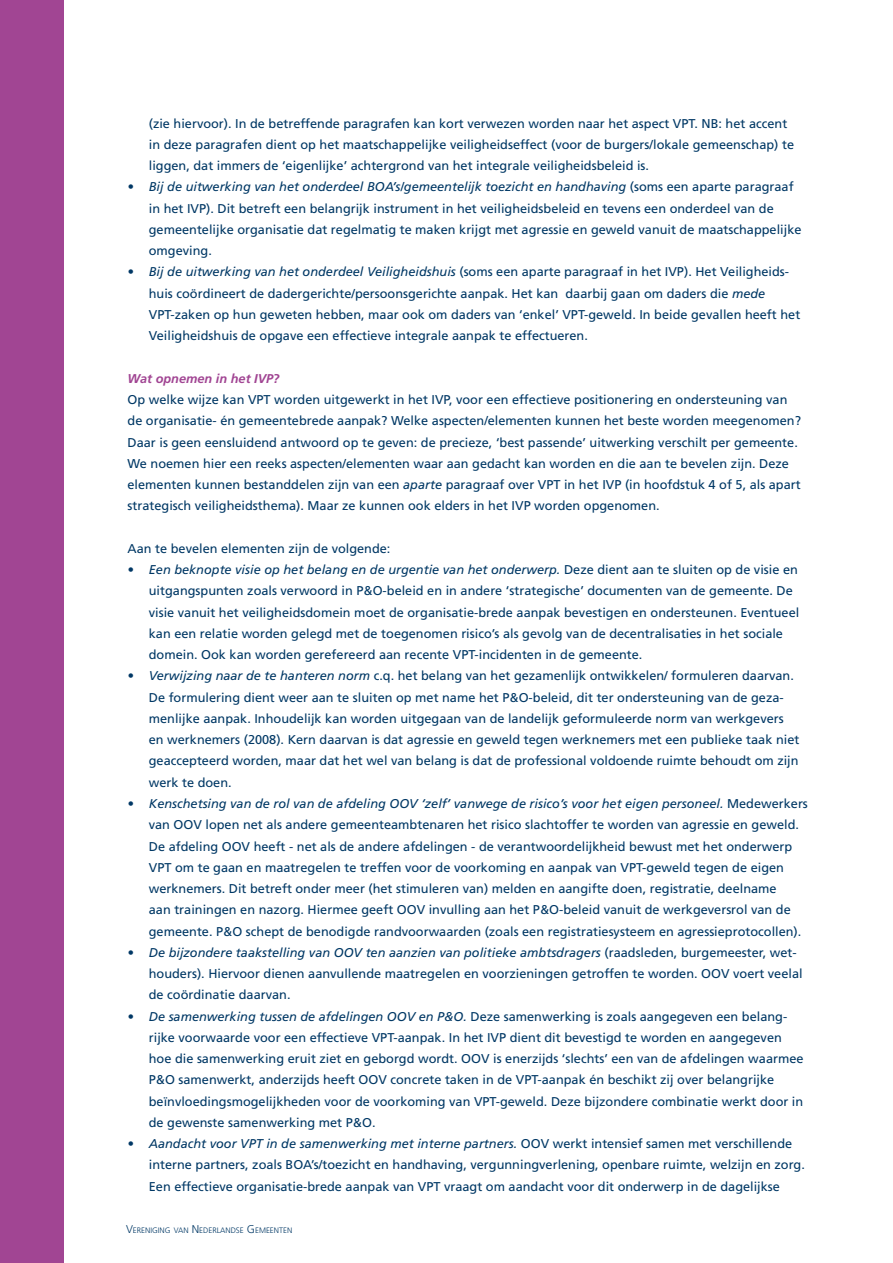
<style>
.page{position:relative;width:893px;height:1263px;background:#fff}
.page>*{position:absolute;margin:0;border:0;box-sizing:border-box;transform-origin:0 0}
._004_Broodtekst___8{font:12.75px/21.3px "Frutiger LT Std";color:#003865}
._003_Tussenkop_2___8{font:italic 700 12.75px "Frutiger LT Std";color:#a14593}
.t1{font:300 7.8px "Frutiger LT Std";color:#003865}
.s1{font-style:italic}
.s2{font-size:11.25px}
</style>
<div class="page">
<div style="left:0;top:0;width:64px;height:1263px;background:#a14593"></div>
<p class="_004_Broodtekst___8" style="left:149px;top:113px;width:647px">(zie hiervoor). In de betreffende paragrafen kan kort verwezen worden naar het aspect VPT. NB: het accent in deze paragrafen dient op het maatschappelijke veiligheidseffect (voor de burgers/lokale gemeenschap) te liggen, dat immers de ‘eigenlijke’ achtergrond van het integrale veiligheidsbeleid is.</p>
<p class="_004_Broodtekst___8" style="left:149px;top:176px;width:654px;text-indent:-21px"><span class="s1">• Bij de uitwerking van het onderdeel BOA’s/gemeentelijk toezicht en handhaving</span> (soms een aparte paragraaf in het IVP). Dit betreft een belangrijk instrument in het veiligheidsbeleid en tevens een onderdeel van de gemeentelijke organisatie dat regelmatig te maken krijgt met agressie en geweld vanuit de maatschappelijke omgeving.</p>
<p class="_004_Broodtekst___8" style="left:149px;top:261px;width:653px;text-indent:-21px"><span class="s1">• Bij de uitwerking van het onderdeel Veiligheidshuis</span> (soms een aparte paragraaf in het IVP). Het Veiligheids&shy;huis coördineert de dadergerichte/persoonsgerichte aanpak. Het kan daarbij gaan om daders die <span class="s1">mede </span>VPT-zaken op hun geweten hebben, maar ook om daders van ‘enkel’ VPT-geweld. In beide gevallen heeft het Veiligheidshuis de opgave een effectieve integrale aanpak te effectueren.</p>
<p class="_003_Tussenkop_2___8" style="left:128px;top:371px;width:154px">Wat opnemen in het IVP?</p>
<p class="_004_Broodtekst___8" style="left:128px;top:389px;width:675px">Op welke wijze kan VPT worden uitgewerkt in het IVP, voor een effectieve positionering en ondersteuning van de organisatie- én gemeentebrede aanpak? Welke aspecten/elementen kunnen het beste worden meegenomen?<br>Daar is geen eensluidend antwoord op te geven: de precieze, ‘best passende’ uitwerking verschilt per gemeente.<br>We noemen hier een reeks aspecten/elementen waar aan gedacht kan worden en die aan te bevelen zijn. Deze elementen kunnen bestanddelen zijn van een <span class="s1">aparte</span> paragraaf over VPT in het IVP (in hoofdstuk 4 of 5, als apart strategisch veiligheidsthema). Maar ze kunnen ook elders in het IVP worden opgenomen.</p>
<p class="_004_Broodtekst___8" style="left:128px;top:538px;width:264px">Aan te bevelen elementen zijn de volgende:</p>
<p class="_004_Broodtekst___8" style="left:149px;top:559px;width:652px;text-indent:-21px"><span class="s1">• Een beknopte visie op het belang en de urgentie van het onderwerp.</span> Deze dient aan te sluiten op de visie en uitgangspunten zoals verwoord in P&amp;O-beleid en in andere ‘strategische’ documenten van de gemeente. De visie vanuit het veiligheidsdomein moet de organisatie-brede aanpak bevestigen en ondersteunen. Eventueel kan een relatie worden gelegd met de toegenomen risico’s als gevolg van de decentralisaties in het sociale domein. Ook kan worden gerefereerd aan recente VPT-incidenten in de gemeente.</p>
<p class="_004_Broodtekst___8" style="left:149px;top:665px;width:652px;text-indent:-21px"><span class="s1">• Verwijzing naar de te hanteren norm</span> c.q. het belang van het gezamenlijk ontwikkelen/ formuleren daarvan.<br>De formulering dient weer aan te sluiten op met name het P&amp;O-beleid, dit ter ondersteuning van de geza&shy;menlijke aanpak. Inhoudelijk kan worden uitgegaan van de landelijk geformuleerde norm van werkgevers en werknemers (2008). Kern daarvan is dat agressie en geweld tegen werknemers met een publieke taak niet geaccepteerd worden, maar dat het wel van belang is dat de professional voldoende ruimte behoudt om zijn werk te doen.</p>
<p class="_004_Broodtekst___8" style="left:149px;top:793px;width:661px;text-indent:-21px"><span class="s1">• Kenschetsing van de rol van de afdeling OOV ‘zelf’ vanwege de risico’s voor het eigen personeel.</span> Medewerkers van OOV lopen net als andere gemeenteambtenaren het risico slachtoffer te worden van agressie en geweld.<br>De afdeling OOV heeft - net als de andere afdelingen - de verantwoordelijkheid bewust met het onderwerp VPT om te gaan en maatregelen te treffen voor de voorkoming en aanpak van VPT-geweld tegen de eigen werknemers. Dit betreft onder meer (het stimuleren van) melden en aangifte doen, registratie, deelname<br>aan trainingen en nazorg. Hiermee geeft OOV invulling aan het P&amp;O-beleid vanuit de werkgeversrol van de gemeente. P&amp;O schept de benodigde randvoorwaarden (zoals een registratiesysteem en agressieprotocollen).</p>
<p class="_004_Broodtekst___8" style="left:149px;top:942px;width:655px;text-indent:-21px"><span class="s1">• De bijzondere taakstelling van OOV ten aanzien van politieke ambtsdragers</span> (raadsleden, burgemeester, wet&shy;houders). Hiervoor dienen aanvullende maatregelen en voorzieningen getroffen te worden. OOV voert veelal de coördinatie daarvan.</p>
<p class="_004_Broodtekst___8" style="left:149px;top:1005px;width:656px;text-indent:-21px"><span class="s1">• De samenwerking tussen de afdelingen OOV en P&amp;O.</span> Deze samenwerking is zoals aangegeven een belang&shy;rijke voorwaarde voor een effectieve VPT-aanpak. In het IVP dient dit bevestigd te worden en aangegeven hoe die samenwerking eruit ziet en geborgd wordt. OOV is enerzijds ‘slechts’ een van de afdelingen waarmee P&amp;O samenwerkt, anderzijds heeft OOV concrete taken in de VPT-aanpak én beschikt zij over belangrijke beïnvloedingsmogelijkheden voor de voorkoming van VPT-geweld. Deze bijzondere combinatie werkt door in de gewenste samenwerking met P&amp;O.</p>
<p class="_004_Broodtekst___8" style="left:149px;top:1133px;width:658px;text-indent:-21px"><span class="s1">• Aandacht voor VPT in de samenwerking met interne partners.</span> OOV werkt intensief samen met verschillende interne partners, zoals BOA’s/toezicht en handhaving, vergunningverlening, openbare ruimte, welzijn en zorg.<br>Een effectieve organisatie-brede aanpak van VPT vraagt om aandacht voor dit onderwerp in de dagelijkse</p>
<p class="t1" style="left:126px;top:1226px;width:168px"><span class="s2">V</span>ERENIGING VAN <span class="s2">N</span> EDERLANDSE <span class="s2">G</span> EMEENTEN</p>
</div>
